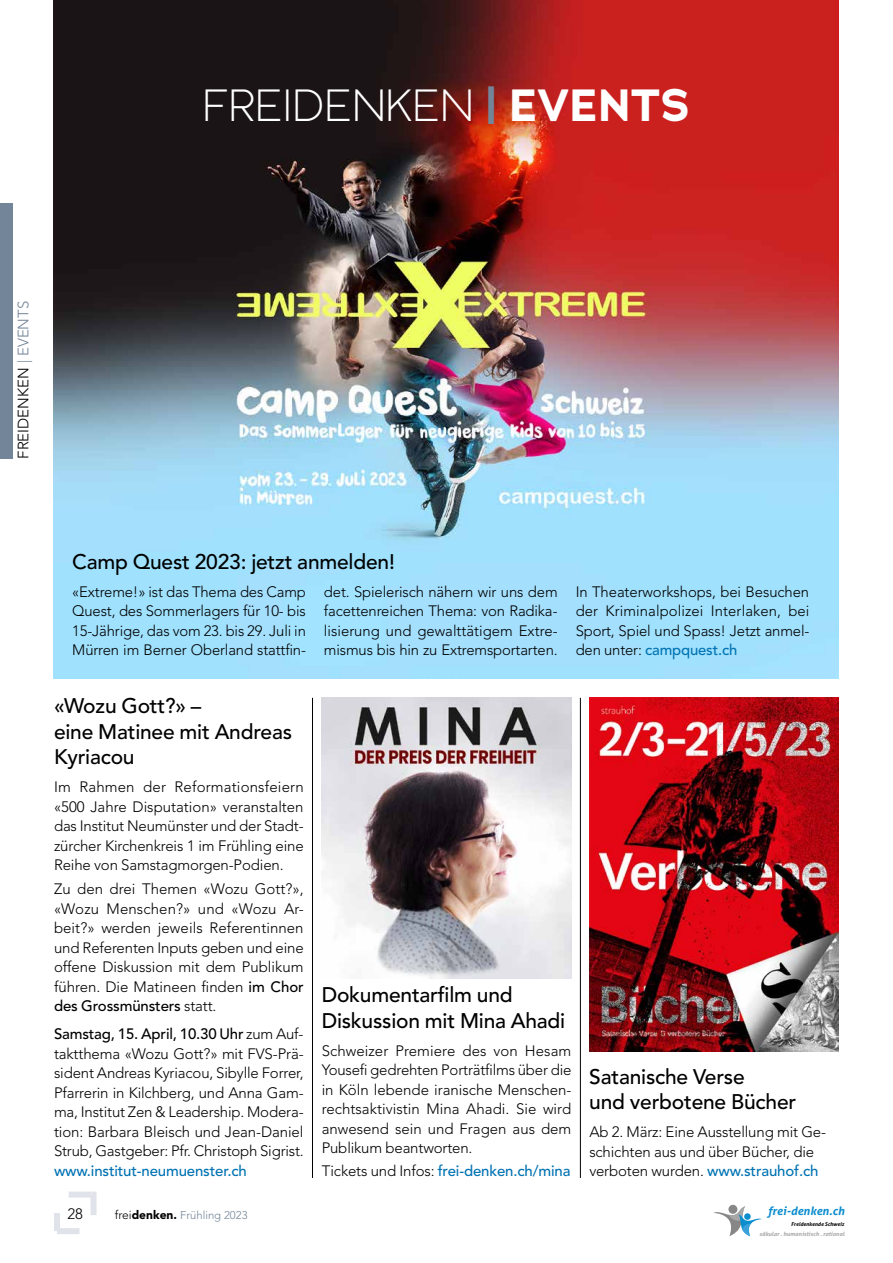
<style>
.page{position:relative;width:893px;height:1263px;background:#fff}
.page>*{position:absolute;margin:0;border:0;box-sizing:border-box;transform-origin:0 0}
.t1{font:300 45px "Adrianna";letter-spacing:.015em;color:#fff}
.t2{font:500 21px/25.5px "Avenir LT Std";letter-spacing:-.01em;color:#000}
.t3{font:300 15px/19.5px "Avenir LT Std";letter-spacing:-.01em;color:#000;text-align:justify}
.t4{font:500 15px "Avenir LT Std";letter-spacing:-.01em;color:#0073b3}
.t5{font:italic 700 11.7px "Aller";color:#0e8ece}
.t6{font:300 11.25px "Avenir LT Std";color:#738598}
.t7{font:italic 700 5.85px "Aller";color:#a7a7a8}
.t8{font:italic 700 5.4px "Aller";color:#000}
.s1{font-weight:700;color:#738598}
.s2{font-weight:700}
.s3{color:#738598}
.s4{font-weight:500;color:#0073b3}
.s5{font-weight:500}
.s6{font-size:12px;color:#000}
.s7{font-weight:900;font-size:12px;color:#000}
.s8{font-weight:300;color:#000}
</style>
<div class="page">
<img style="left:322px;top:697px;width:249px;height:281px">
<div style="left:54px;top:1191px;width:43px;height:43px;border:6px dashed #e0e3e9"></div>
<div style="left:0;top:203px;width:13px;height:256px;background:#738598"></div>
<img style="left:53px;top:0;width:786px;height:678px">
<svg style="left:714px;top:1206px;width:48px;height:30px"></svg>
<img style="left:589px;top:697px;width:250px;height:355px">
<hr style="left:580px;top:698px;width:1px;height:480px;background:#000">
<hr style="left:312px;top:698px;width:1px;height:480px;background:#000">
<h1 class="t1" style="left:204px;top:78px;width:487px">FREIDENKEN <span class="s1">|</span> <span class="s2">EVENTS</span></h1>
<p class="t3" style="left:13px;top:459px;width:159px;rotate:-90deg">FREIDENKEN <span class="s3">| EVENTS</span></p>
<h2 class="t2" style="left:72px;top:549px;width:324px">Camp Quest 2023: jetzt anmelden!</h2>
<p class="t3" style="left:72px;top:582px;width:235px">«Extreme!» ist das Thema des Camp Quest, des Sommerlagers für 10- bis 15-Jährige, das vom 23. bis 29. Juli in Mürren im Berner Oberland stattfin-</p>
<p class="t3" style="left:324px;top:582px;width:235px">det. Spielerisch nähern wir uns dem facettenreichen Thema: von Radika&shy;lisierung und gewalttätigem Extre&shy;mismus bis hin zu Extremsportarten.</p>
<p class="t3" style="left:576px;top:582px;width:235px">In Theaterworkshops, bei Besuchen der Kriminalpolizei Interlaken, bei Sport, Spiel und Spass! Jetzt anmel&shy;den unter: <span class="s4">campquest.ch</span></p>
<h2 class="t2" style="left:54px;top:694px;width:240px">«Wozu Gott?» –<br>eine Matinee mit Andreas<br>Kyriacou</h2>
<p class="t3" style="left:54px;top:777px;width:251px">Im Rahmen der Reformationsfeiern «500 Jahre Disputation» veranstalten das Institut Neumünster und der Stadt&shy;zürcher Kirchenkreis 1 im Frühling eine Reihe von Samstagmorgen-Podien.</p>
<p class="t3" style="left:54px;top:879px;width:251px">Zu den drei Themen «Wozu Gott?», «Wozu Menschen?» und «Wozu Ar&shy;beit?» werden jeweils Referentinnen und Referenten Inputs geben und eine offene Diskussion mit dem Publikum führen. Die Matineen finden <span class="s5">im Chor des Grossmünsters</span> statt.</p>
<p class="t3" style="left:54px;top:1024px;width:251px"><span class="s5">Samstag, 15. April, 10.30 Uhr</span> zum Auf&shy;taktthema «Wozu Gott?» mit FVS-Prä&shy;sident Andreas Kyriacou, Sibylle Forrer, Pfarrerin in Kilchberg, und Anna Gam&shy;ma, Institut Zen &amp; Leadership. Modera&shy;tion: Barbara Bleisch und Jean-Daniel Strub, Gastgeber: Pfr. Christoph Sigrist.</p>
<p class="t4" style="left:54px;top:1161px;width:194px">www.institut-neumuenster.ch</p>
<p class="t3" style="left:68px;top:1204px;width:17px">28</p>
<p class="t6" style="left:115px;top:1208px;width:134px"><span class="s6">frei</span><span class="s7">denken.</span> Frühling 2023</p>
<h2 class="t2" style="left:322px;top:983px;width:245px">Dokumentarfilm und<br>Diskussion mit Mina Ahadi</h2>
<p class="t3" style="left:322px;top:1041px;width:251px">Schweizer Premiere des von Hesam Yousefi gedrehten Porträtfilms über die in Köln lebende iranische Menschen&shy;rechtsaktivistin Mina Ahadi. Sie wird anwesend sein und Fragen aus dem Publikum beantworten.</p>
<p class="t4" style="left:322px;top:1162px;width:250px"><span class="s8">Tickets und Infos:</span> frei-denken.ch/mina</p>
<h2 class="t2" style="left:589px;top:1064px;width:208px">Satanische Verse<br>und verbotene Bücher</h2>
<p class="t3" style="left:589px;top:1122px;width:238px;text-align:left">Ab 2. März: Eine Ausstellung mit Ge&shy;schichten aus und über Bücher, die verboten wurden. <span class="s4">www.strauhof.ch</span></p>
<p class="t5" style="left:768px;top:1203px;width:78px">frei-denken.ch</p>
<p class="t8" style="left:791px;top:1221px;width:55px">Freidenkende Schweiz</p>
<p class="t7" style="left:759px;top:1230px;width:87px">säkular . humanistisch . rational</p>
</div>
